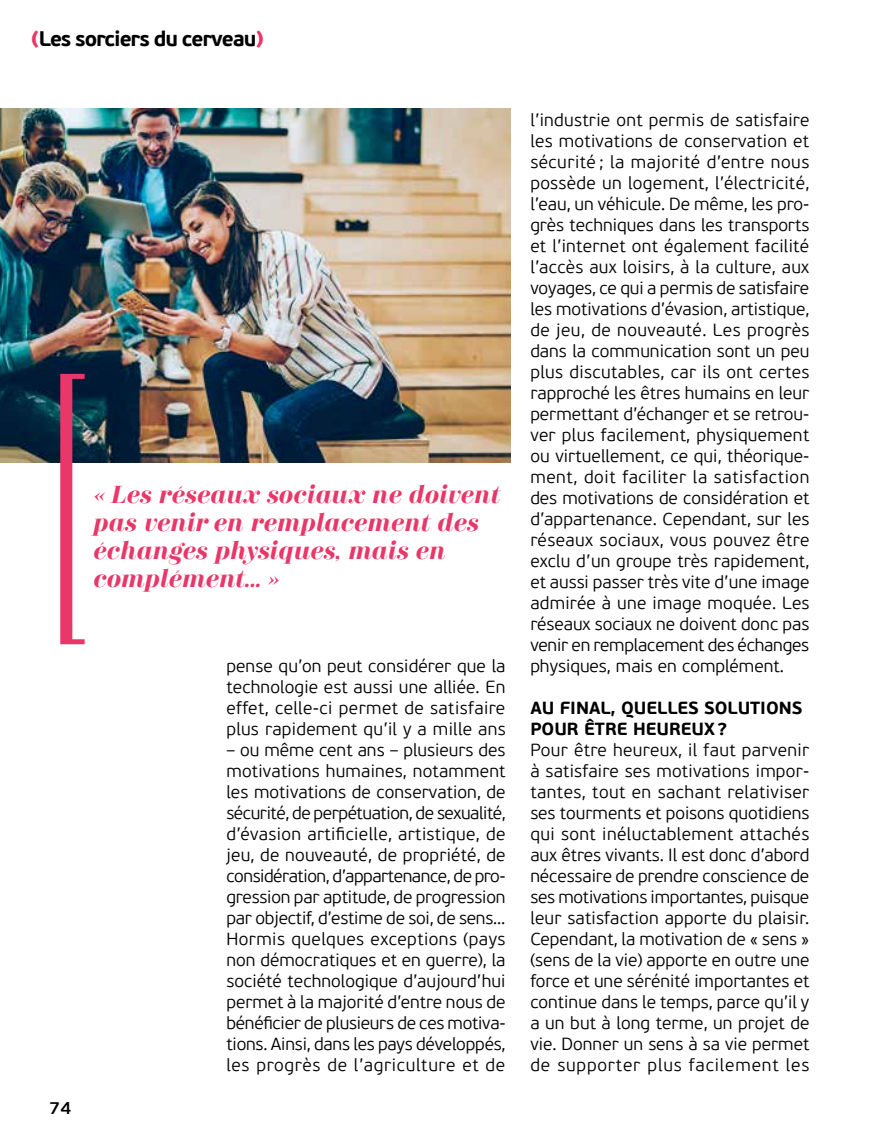
<style>
.page{position:relative;width:869px;height:1141px;background:#fff}
.page>*{position:absolute;margin:0;border:0;box-sizing:border-box;transform-origin:0 0}
.t1{font:condensed 262.5px "Didonesque";color:#e83869;scale:.9 1}
.t2{font:italic 700 24.5px/28px "Didonesque";letter-spacing:-.01em;color:#e83869}
.t3{font:700 21px "PF Beau Sans Pro";letter-spacing:-.05em;color:#000}
.t4{font:300 17.5px/21px "PF Beau Sans Pro";letter-spacing:.015em;color:#000;text-align:justify}
.t5{font:700 17.5px/21px "PF Beau Sans Pro";color:#000}
.t6{font:600 17.5px "PF Beau Sans Pro";color:#000}
.s1{font-weight:900;color:#e83869}
</style>
<div class="page">
<img style="left:0;top:109px;width:510px;height:353px">
<p class="t3" style="left:31px;top:25px;width:234px"><span class="s1">(</span>Les sorciers du cerveau<span class="s1">)</span></p>
<h1 class="t1" style="left:50px;top:368px;width:47px">[</h1>
<h2 class="t2" style="left:93px;top:481px;width:408px">« Les réseaux sociaux ne doivent pas venir en remplacement des échanges physiques, mais en</h2>
<h2 class="t2" style="left:93px;top:565px;width:188px">complément... »</h2>
<p class="t6" style="left:50px;top:1098px;width:23px">74</p>
<p class="t4" style="left:226px;top:656px;width:280px">pense qu’on peut considérer que la technologie est aussi une alliée. En effet, celle-ci permet de satisfaire plus rapidement qu’il y a mille ans</p>
<p class="t4" style="left:226px;top:740px;width:281px">– ou même cent ans – plusieurs des motivations humaines, notamment les motivations de conservation, de sécurité, de perpétuation, de sexualité, d’évasion artificielle, artistique, de jeu, de nouveauté, de propriété, de considération, d’appartenance, de pro&shy;gression par aptitude, de progression par objectif, d’estime de soi, de sens...<br>Hormis quelques exceptions (pays non démocratiques et en guerre), la société technologique d’aujourd’hui permet à la majorité d’entre nous de bénéficier de plusieurs de ces motiva&shy;tions. Ainsi, dans les pays développés, les progrès de l’agriculture et de</p>
<p class="t4" style="left:530px;top:110px;width:280px">l’industrie ont permis de satisfaire les motivations de conservation et sécurité ; la majorité d’entre nous possède un logement, l’électricité, l’eau, un véhicule. De même, les pro&shy;grès techniques dans les transports et l’internet ont également facilité l’accès aux loisirs, à la culture, aux voyages, ce qui a permis de satisfaire les motivations d’évasion, artistique, de jeu, de nouveauté. Les progrès dans la communication sont un peu plus discutables, car ils ont certes rapproché les êtres humains en leur permettant d’échanger et se retrou&shy;ver plus facilement, physiquement ou virtuellement, ce qui, théorique&shy;ment, doit faciliter la satisfaction des motivations de considération et d’appartenance. Cependant, sur les réseaux sociaux, vous pouvez être exclu d’un groupe très rapidement, et aussi passer très vite d’une image admirée à une image moquée. Les réseaux sociaux ne doivent donc pas venir en remplacement des échanges physiques, mais en complément.</p>
<p class="t5" style="left:530px;top:698px;width:273px">AU FINAL, QUELLES SOLUTIONS<br>POUR ÊTRE HEUREUX?</p>
<p class="t4" style="left:530px;top:740px;width:280px">Pour être heureux, il faut parvenir à satisfaire ses motivations impor&shy;tantes, tout en sachant relativiser ses tourments et poisons quotidiens qui sont inéluctablement attachés aux êtres vivants. Il est donc d’abord nécessaire de prendre conscience de ses motivations importantes, puisque leur satisfaction apporte du plaisir.<br>Cependant, la motivation de « sens » (sens de la vie) apporte en outre une force et une sérénité importantes et continue dans le temps, parce qu’il y a un but à long terme, un projet de vie. Donner un sens à sa vie permet de supporter plus facilement les</p>
</div>
